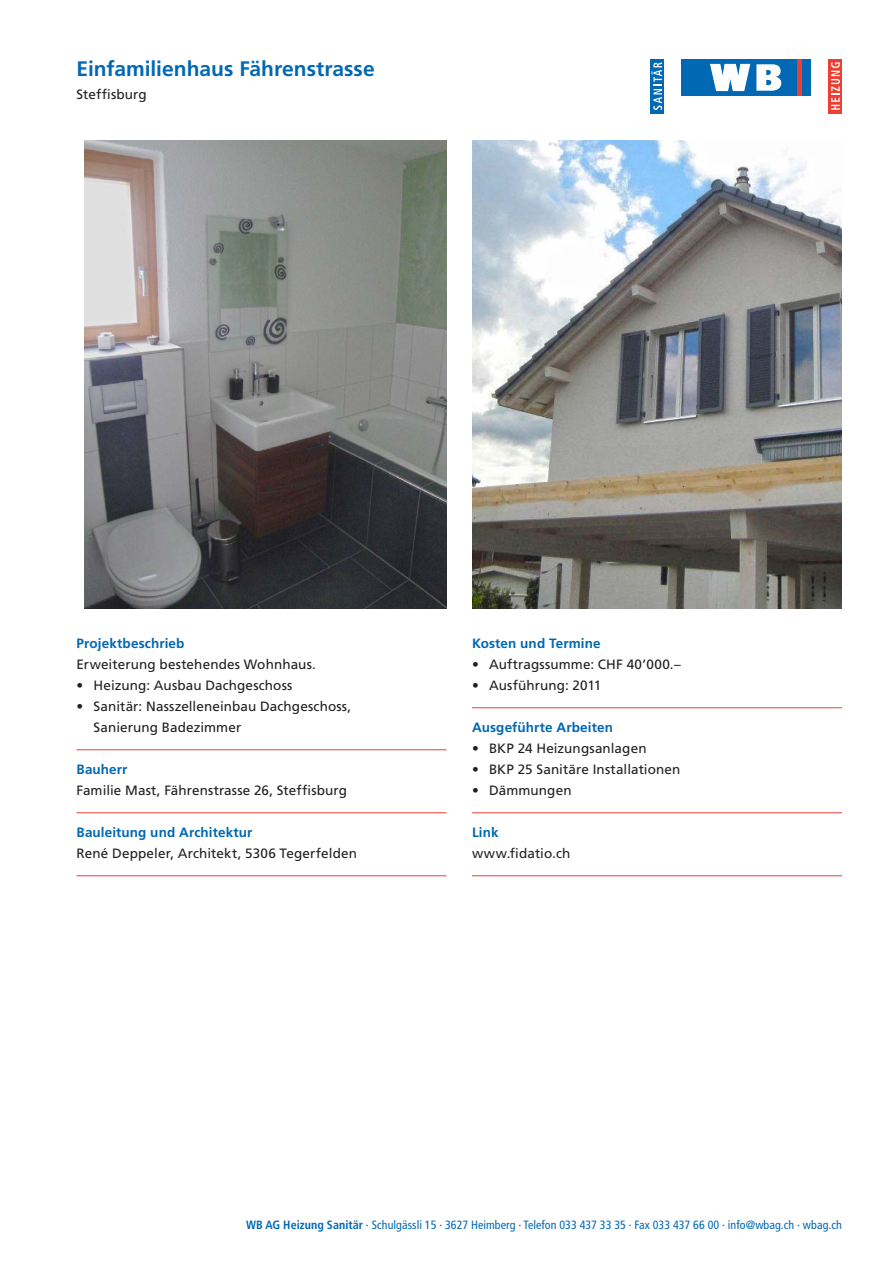
<style>
.page{position:relative;width:893px;height:1263px;background:#fff}
.page>*{position:absolute;margin:0;border:0;box-sizing:border-box;transform-origin:0 0}
.t1{font:700 21px "Frutiger";color:#0168b3}
.t2{font:13.5px/21px "Frutiger";letter-spacing:.01em;color:#231f20}
.t3{font:700 13.5px "Frutiger";letter-spacing:.01em;color:#0168b3}
.t4{font:condensed 12px "Frutiger";letter-spacing:.005em;color:#0168b3}
.s1{font-weight:700}
</style>
<div class="page">
<div style="left:651px;top:60px;width:13px;height:54px;background:#0168b3"></div>
<svg style="left:651px;top:62px;width:11px;height:48px"></svg>
<div style="left:829px;top:60px;width:13px;height:54px;background:#ee3f34"></div>
<svg style="left:831px;top:62px;width:9px;height:48px"></svg>
<div style="left:682px;top:60px;width:129px;height:36px;background:#0168b3"></div>
<hr style="left:798px;top:60px;width:4px;height:36px;background:#ee3f34">
<svg style="left:710px;top:64px;width:40px;height:27px"></svg>
<svg style="left:756px;top:64px;width:25px;height:27px"></svg>
<hr style="left:77px;top:749px;width:369px;height:1px;background:#ee3f34">
<hr style="left:77px;top:812px;width:369px;height:1px;background:#ee3f34">
<hr style="left:77px;top:875px;width:369px;height:1px;background:#ee3f34">
<hr style="left:472px;top:707px;width:370px;height:1px;background:#ee3f34">
<hr style="left:472px;top:812px;width:370px;height:1px;background:#ee3f34">
<hr style="left:472px;top:875px;width:370px;height:1px;background:#ee3f34">
<img style="left:472px;top:140px;width:370px;height:468px">
<img style="left:85px;top:140px;width:361px;height:468px">
<h1 class="t1" style="left:77px;top:56px;width:300px">Einfamilienhaus Fährenstrasse</h1>
<p class="t2" style="left:77px;top:84px;width:72px">Steffisburg</p>
<p class="t3" style="left:77px;top:636px;width:109px">Projektbeschrieb</p>
<p class="t2" style="left:77px;top:654px;width:241px">Erweiterung bestehendes Wohnhaus.</p>
<p class="t2" style="left:77px;top:675px;width:217px">• Heizung: Ausbau Dachgeschoss</p>
<p class="t2" style="left:94px;top:696px;width:259px;text-indent:-17px">• Sanitär: Nasszelleneinbau Dachgeschoss,<br>Sanierung Badezimmer</p>
<p class="t3" style="left:77px;top:762px;width:52px">Bauherr</p>
<p class="t2" style="left:77px;top:780px;width:272px">Familie Mast, Fährenstrasse 26, Steffisburg</p>
<p class="t3" style="left:77px;top:825px;width:177px">Bauleitung und Architektur</p>
<p class="t2" style="left:77px;top:843px;width:282px">René Deppeler, Architekt, 5306 Tegerfelden</p>
<p class="t3" style="left:472px;top:636px;width:130px">Kosten und Termine</p>
<p class="t2" style="left:472px;top:654px;width:210px">• Auftragssumme: CHF 40’000.–</p>
<p class="t2" style="left:472px;top:675px;width:131px">• Ausführung: 2011</p>
<p class="t3" style="left:472px;top:720px;width:142px">Ausgeführte Arbeiten</p>
<p class="t2" style="left:472px;top:738px;width:176px">• BKP 24 Heizungsanlagen</p>
<p class="t2" style="left:472px;top:759px;width:210px">• BKP 25 Sanitäre Installationen</p>
<p class="t2" style="left:472px;top:780px;width:101px">• Dämmungen</p>
<p class="t3" style="left:472px;top:825px;width:28px">Link</p>
<p class="t2" style="left:472px;top:843px;width:100px">www.fidatio.ch</p>
<p class="t4" style="left:246px;top:1218px;width:597px"><span class="s1">WB AG Heizung Sanitär</span> · Schulgässli 15 · 3627 Heimberg · Telefon 033 437 33 35 · Fax 033 437 66 00 · info@wbag.ch · wbag.ch</p>
</div>
